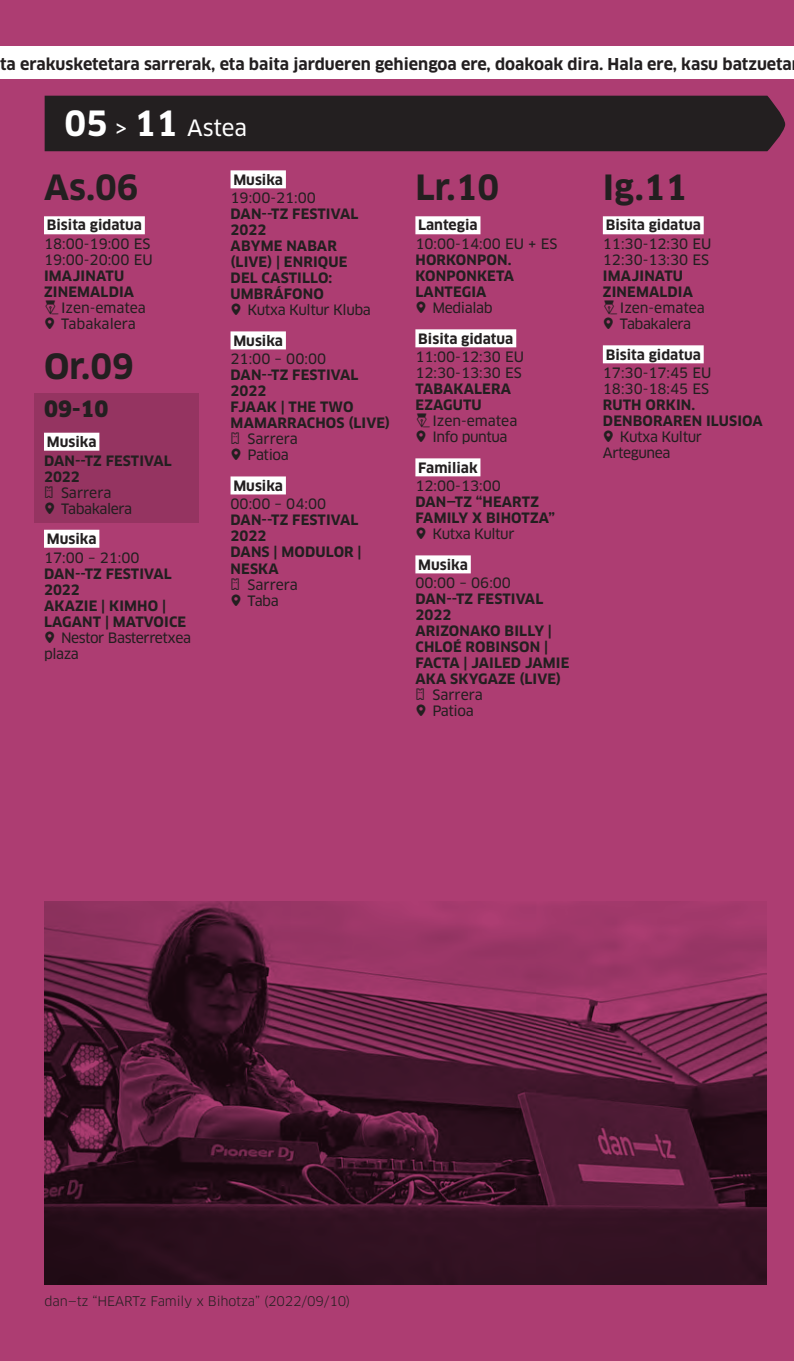
<style>
.page{position:relative;width:794px;height:1361px;background:#ad3d72}
.page>*{position:absolute;margin:0;border:0;box-sizing:border-box;transform-origin:0 0}
.t1{font:700 34px "Clan OT";color:#231f20}
.t2{font:22px "Clan OT News";letter-spacing:-.005em;color:#fff}
.t3{font:900 22px "Clan OT";color:#231f20}
.t4{font:700 16px "Clan OT";color:#231f20}
.t5{font:700 14px/16px "Clan OT";letter-spacing:.01em;color:#231f20}
.t6{font:14px/16px "Clan OT News";letter-spacing:-.01em;color:#231f20}
.t7{font:14px/16px "Clan OT News";letter-spacing:-.03em;color:#231f20}
.t8{font:13px "Clan OT";letter-spacing:-.01em;color:#231f20}
.s1{font-family:"Clan OT";font-weight:700;font-size:34px}
</style>
<div class="page">
<div style="left:34px;top:393px;width:165px;height:130px;background:#953461"></div>
<img style="left:45px;top:901px;width:721px;height:383px">
<div style="left:44px;top:216px;width:101px;height:18px;background:#fff"></div>
<div style="left:44px;top:433px;width:55px;height:18px;background:#fff"></div>
<div style="left:44px;top:530px;width:55px;height:18px;background:#fff"></div>
<div style="left:230px;top:170px;width:56px;height:18px;background:#fff"></div>
<div style="left:230px;top:331px;width:56px;height:18px;background:#fff"></div>
<div style="left:230px;top:476px;width:56px;height:18px;background:#fff"></div>
<div style="left:415px;top:216px;width:65px;height:18px;background:#fff"></div>
<div style="left:415px;top:329px;width:101px;height:18px;background:#fff"></div>
<div style="left:415px;top:458px;width:65px;height:18px;background:#fff"></div>
<div style="left:415px;top:555px;width:56px;height:18px;background:#fff"></div>
<div style="left:603px;top:216px;width:100px;height:18px;background:#fff"></div>
<div style="left:603px;top:345px;width:100px;height:18px;background:#fff"></div>
<div style="left:45px;top:96px;width:740px;height:55px;background:#231f20"></div>
<div style="left:0;top:46px;width:794px;height:33px;background:#fff"></div>
<p class="t4" style="left:0;top:55px;width:793px">ta erakusketetara sarrerak, eta baita jardueren gehiengoa ere, doakoak dira. Hala ere, kasu batzueta</p>
<h2 class="t2" style="left:64px;top:114px;width:184px"><span class="s1">05</span> &gt; <span class="s1">11</span> Astea</h2>
<h1 class="t1" style="left:44px;top:168px;width:96px">As.06</h1>
<p class="t5" style="left:47px;top:217px;width:97px">Bisita gidatua</p>
<p class="t6" style="left:44px;top:236px;width:110px">18:00-19:00 ES<br>19:00-20:00 EU</p>
<p class="t5" style="left:44px;top:268px;width:92px">IMAJINATU<br>ZINEMALDIA</p>
<p class="t6" style="left:61px;top:300px;width:86px">Izen-ematea<br>Tabakalera</p>
<h1 class="t1" style="left:44px;top:346px;width:91px">Or.09</h1>
<h2 class="t3" style="left:44px;top:395px;width:66px">09-10</h2>
<p class="t5" style="left:44px;top:432px;width:129px;line-height:18.8px">Musika<br>DAN--TZ FESTIVAL</p>
<p class="t5" style="left:44px;top:469px;width:37px">2022</p>
<p class="t7" style="left:61px;top:485px;width:73px">Sarrera<br>Tabakalera</p>
<p class="t5" style="left:47px;top:531px;width:51px">Musika</p>
<p class="t6" style="left:44px;top:550px;width:97px">17:00 – 21:00</p>
<p class="t5" style="left:44px;top:566px;width:144px">DAN--TZ FESTIVAL<br>2022<br>AKAZIE | KIMHO |<br>LAGANT | MATVOICE</p>
<p class="t7" style="left:44px;top:630px;width:149px;text-indent:17px">Nestor Basterretxea plaza</p>
<p class="t5" style="left:233px;top:172px;width:51px">Musika</p>
<p class="t6" style="left:230px;top:190px;width:87px">19:00-21:00</p>
<p class="t5" style="left:230px;top:206px;width:129px">DAN--TZ FESTIVAL<br>2022<br>ABYME NABAR (LIVE) | ENRIQUE<br>DEL CASTILLO:<br>UMBRÁFONO</p>
<p class="t7" style="left:247px;top:302px;width:125px">Kutxa Kultur Kluba</p>
<p class="t5" style="left:233px;top:333px;width:51px">Musika</p>
<p class="t6" style="left:230px;top:351px;width:97px">21:00 – 00:00</p>
<p class="t5" style="left:230px;top:367px;width:161px">DAN--TZ FESTIVAL<br>2022<br>FJAAK | THE TWO<br>MAMARRACHOS (LIVE)</p>
<p class="t6" style="left:247px;top:431px;width:52px">Sarrera<br>Patioa</p>
<p class="t5" style="left:233px;top:478px;width:51px">Musika</p>
<p class="t6" style="left:230px;top:496px;width:97px">00:00 – 04:00</p>
<p class="t5" style="left:230px;top:512px;width:133px">DAN--TZ FESTIVAL<br>2022<br>DANS | MODULOR |<br>NESKA</p>
<p class="t6" style="left:247px;top:576px;width:52px">Sarrera<br>Taba</p>
<h1 class="t1" style="left:415px;top:168px;width:85px">Lr.10</h1>
<p class="t5" style="left:418px;top:217px;width:61px">Lantegia</p>
<p class="t6" style="left:415px;top:236px;width:144px">10:00-14:00 EU + ES</p>
<p class="t5" style="left:415px;top:252px;width:100px">HORKONPON.<br>KONPONKETA<br>LANTEGIA</p>
<p class="t7" style="left:432px;top:300px;width:62px">Medialab</p>
<p class="t5" style="left:418px;top:330px;width:97px">Bisita gidatua</p>
<p class="t6" style="left:415px;top:349px;width:110px">11:00-12:30 EU<br>12:30-13:30 ES</p>
<p class="t5" style="left:415px;top:381px;width:97px">TABAKALERA<br>EZAGUTU</p>
<p class="t6" style="left:432px;top:413px;width:86px">Izen-ematea<br>Info puntua</p>
<p class="t5" style="left:418px;top:459px;width:61px">Familiak</p>
<p class="t6" style="left:415px;top:478px;width:87px">12:00-13:00</p>
<p class="t5" style="left:415px;top:494px;width:141px">DAN—TZ “HEARTZ<br>FAMILY X BIHOTZA”</p>
<p class="t7" style="left:432px;top:526px;width:84px">Kutxa Kultur</p>
<p class="t5" style="left:418px;top:556px;width:51px">Musika</p>
<p class="t6" style="left:415px;top:575px;width:97px">00:00 – 06:00</p>
<p class="t5" style="left:415px;top:591px;width:155px">DAN--TZ FESTIVAL<br>2022<br>ARIZONAKO BILLY |<br>CHLOÉ ROBINSON |<br>FACTA | JAILED JAMIE<br>AKA SKYGAZE (LIVE)</p>
<p class="t6" style="left:432px;top:687px;width:52px">Sarrera<br>Patioa</p>
<h1 class="t1" style="left:603px;top:168px;width:86px">Ig.11</h1>
<p class="t5" style="left:605px;top:217px;width:97px">Bisita gidatua</p>
<p class="t6" style="left:603px;top:236px;width:110px">11:30-12:30 EU<br>12:30-13:30 ES</p>
<p class="t5" style="left:603px;top:268px;width:92px">IMAJINATU<br>ZINEMALDIA</p>
<p class="t7" style="left:620px;top:300px;width:86px">Izen-ematea<br>Tabakalera</p>
<p class="t5" style="left:605px;top:346px;width:97px">Bisita gidatua</p>
<p class="t6" style="left:603px;top:365px;width:110px">17:30-17:45 EU<br>18:30-18:45 ES</p>
<p class="t5" style="left:603px;top:397px;width:161px">RUTH ORKIN.<br>DENBORAREN ILUSIOA</p>
<p class="t7" style="left:603px;top:429px;width:101px;text-indent:17px">Kutxa Kultur<br>Artegunea</p>
<p class="t8" style="left:45px;top:1293px;width:307px">dan—tz “HEARTz Family x Bihotza” (2022/09/10)</p>
</div>
